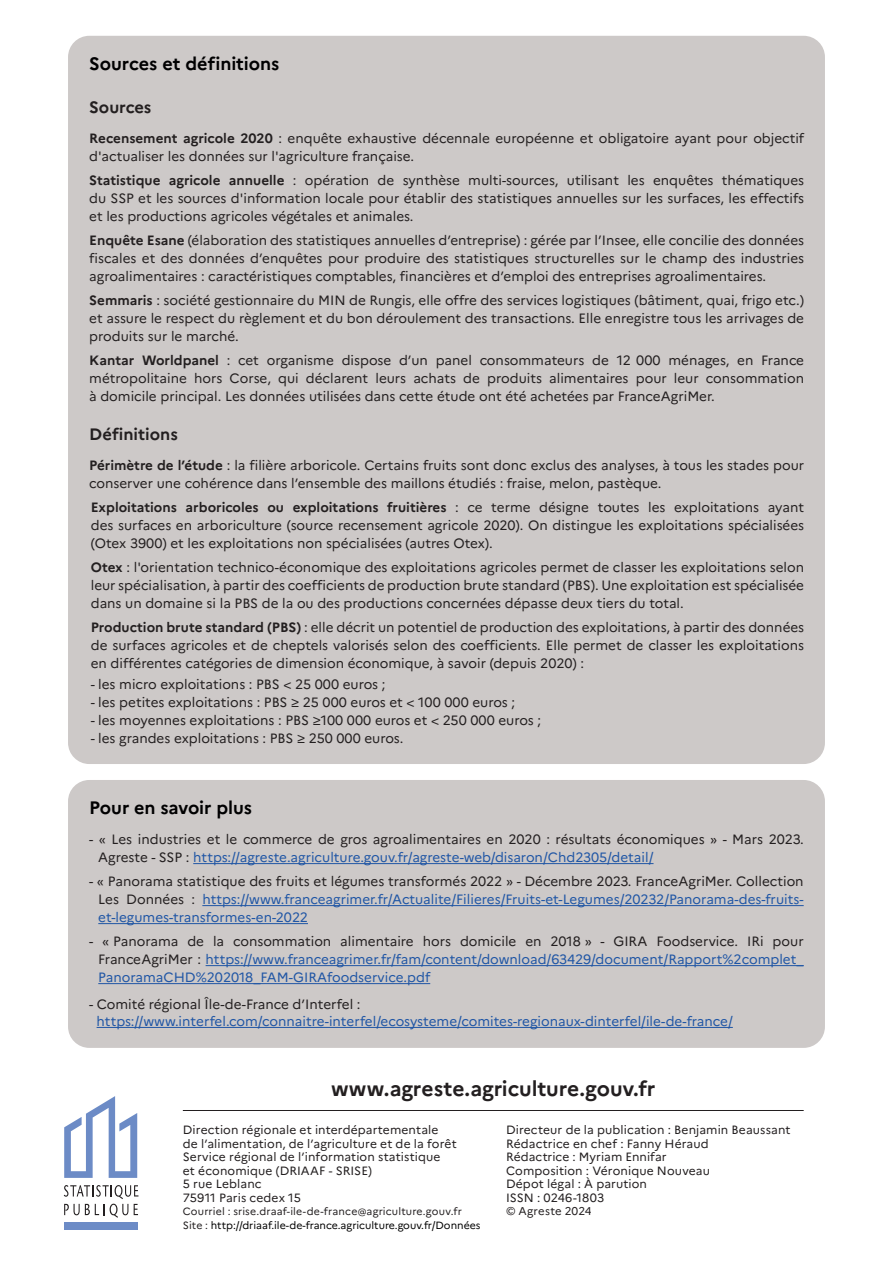
<style>
.page{position:relative;width:893px;height:1263px;background:#fff}
.page>*{position:absolute;margin:0;border:0;box-sizing:border-box;transform-origin:0 0}
.t1{font:700 21px "Marianne";letter-spacing:-.005em;color:#231f20}
.t2{font:700 18px "Marianne";letter-spacing:-.005em;color:#000001}
.t3{font:700 16.5px "Marianne";color:#231f20}
.t4{font:13.5px/18px "Marianne";color:#231f20;text-align:justify}
.t5{font:13.5px/18px "Marianne";color:#2056a5;text-align:justify}
.t6{font:12px/13.5px "Marianne";letter-spacing:.01em;color:#231f20}
.t7{font:11.25px "Marianne";letter-spacing:.01em;color:#231f20}
.t8{font:10.5px/13.5px "Marianne";letter-spacing:.005em;color:#231f20}
.s1{font-weight:700}
.s2{color:#2056a5}
.s3{color:#231f20}
.s4{color:#000}
</style>
<div class="page">
<hr style="left:183px;top:1110px;width:621px;height:1px;background:#231f20">
<div style="left:64px;top:1222px;width:73px;height:7px;background:#6c8bc6"></div>
<svg style="left:64px;top:1185px;width:74px;height:33px"></svg>
<svg style="left:64px;top:1096px;width:73px;height:82px"></svg>
<div style="left:68px;top:36px;width:757px;height:728px;background:#cdc9c8;border-radius:21px"></div>
<div style="left:68px;top:780px;width:757px;height:268px;background:#cdc9c8;border-radius:21px"></div>
<hr style="left:193px;top:863px;width:460px;height:1px;background:#2056a5">
<hr style="left:202px;top:905px;width:602px;height:1px;background:#2056a5">
<hr style="left:98px;top:923px;width:210px;height:1px;background:#2056a5">
<hr style="left:206px;top:965px;width:598px;height:1px;background:#2056a5">
<hr style="left:98px;top:983px;width:332px;height:1px;background:#2056a5">
<hr style="left:97px;top:1027px;width:636px;height:1px;background:#2056a5">
<h2 class="t2" style="left:89px;top:52px;width:191px">Sources et définitions</h2>
<p class="t3" style="left:89px;top:97px;width:64px">Sources</p>
<p class="t4" style="left:89px;top:129px;width:716px"><span class="s1">Recensement agricole 2020</span> : enquête exhaustive décennale européenne et obligatoire ayant pour objectif d'actualiser les données sur l'agriculture française.</p>
<p class="t4" style="left:89px;top:171px;width:716px"><span class="s1">Statistique agricole annuelle</span> : opération de synthèse multi-sources, utilisant les enquêtes thématiques du SSP et les sources d'information locale pour établir des statistiques annuelles sur les surfaces, les effectifs et les productions agricoles végétales et animales.</p>
<p class="t4" style="left:89px;top:231px;width:716px"><span class="s1">Enquête Esane</span> (élaboration des statistiques annuelles d’entreprise) : gérée par l’Insee, elle concilie des données fiscales et des données d’enquêtes pour produire des statistiques structurelles sur le champ des industries agroalimentaires : caractéristiques comptables, financières et d’emploi des entreprises agroalimentaires.</p>
<p class="t4" style="left:89px;top:291px;width:716px"><span class="s1">Semmaris</span> : société gestionnaire du MIN de Rungis, elle offre des services logistiques (bâtiment, quai, frigo etc.) et assure le respect du règlement et du bon déroulement des transactions. Elle enregistre tous les arrivages de produits sur le marché.</p>
<p class="t4" style="left:89px;top:351px;width:716px"><span class="s1">Kantar Worldpanel</span> : cet organisme dispose d’un panel consommateurs de 12 000 ménages, en France métropolitaine hors Corse, qui déclarent leurs achats de produits alimentaires pour leur consommation à domicile principal. Les données utilisées dans cette étude ont été achetées par FranceAgriMer.</p>
<p class="t3" style="left:89px;top:424px;width:90px">Définitions</p>
<p class="t4" style="left:89px;top:456px;width:716px"><span class="s1">Périmètre de l’étude</span> : la filière arboricole. Certains fruits sont donc exclus des analyses, à tous les stades pour conserver une cohérence dans l’ensemble des maillons étudiés : fraise, melon, pastèque.</p>
<p class="t4" style="left:91px;top:498px;width:715px"><span class="s1">Exploitations arboricoles ou exploitations fruitières</span> : ce terme désigne toutes les exploitations ayant des surfaces en arboriculture (source recensement agricole 2020). On distingue les exploitations spécialisées (Otex 3900) et les exploitations non spécialisées (autres Otex).</p>
<p class="t4" style="left:91px;top:558px;width:715px"><span class="s1">Otex</span> : l'orientation technico-économique des exploitations agricoles permet de classer les exploitations selon leur spécialisation, à partir des coefficients de production brute standard (PBS). Une exploitation est spécialisée dans un domaine si la PBS de la ou des productions concernées dépasse deux tiers du total.</p>
<p class="t4" style="left:91px;top:618px;width:715px"><span class="s1">Production brute standard (PBS)</span> : elle décrit un potentiel de production des exploitations, à partir des données de surfaces agricoles et de cheptels valorisés selon des coefficients. Elle permet de classer les exploitations en différentes catégories de dimension économique, à savoir (depuis 2020) :</p>
<p class="t4" style="left:91px;top:675px;width:296px">- les micro exploitations : PBS &lt; 25 000 euros ;</p>
<p class="t4" style="left:91px;top:693px;width:426px">- les petites exploitations : PBS ≥ 25 000 euros et &lt; 100 000 euros ;</p>
<p class="t4" style="left:91px;top:711px;width:452px">- les moyennes exploitations : PBS ≥100 000 euros et &lt; 250 000 euros ;</p>
<p class="t4" style="left:91px;top:729px;width:314px">- les grandes exploitations : PBS ≥ 250 000 euros.</p>
<h2 class="t2" style="left:89px;top:796px;width:164px">Pour en savoir plus</h2>
<p class="t4" style="left:98px;top:830px;width:707px;text-indent:-9px">- « Les industries et le commerce de gros agroalimentaires en 2020 : résultats économiques » - Mars 2023.<br>Agreste - SSP : <span class="s2">https://agreste.agriculture.gouv.fr/agreste-web/disaron/Chd2305/detail/</span></p>
<p class="t5" style="left:98px;top:872px;width:707px;text-indent:-9px"><span class="s3">- « Panorama statistique des fruits et légumes transformés 2022 » - Décembre 2023. FranceAgriMer. Collection Les Données :</span> https://www.franceagrimer.fr/Actualite/Filieres/Fruits-et-Legumes/20232/Panorama-des-fruits&shy;et-legumes-transformes-en-2022</p>
<p class="t5" style="left:98px;top:932px;width:707px;text-indent:-9px"><span class="s3">- « Panorama de la consommation alimentaire hors domicile en 2018 » - GIRA Foodservice. IRi pour FranceAgriMer :</span> https://www.franceagrimer.fr/fam/content/download/63429/document/Rapport%2complet_ PanoramaCHD%202018_FAM-GIRAfoodservice.pdf</p>
<p class="t4" style="left:89px;top:995px;width:273px">- Comité régional Île-de-France d’Interfel :</p>
<p class="t5" style="left:97px;top:1012px;width:638px">https://www.interfel.com/connaitre-interfel/ecosysteme/comites-regionaux-dinterfel/ile-de-france/</p>
<h1 class="t1" style="left:331px;top:1076px;width:326px">www.agreste.agriculture.gouv.fr</h1>
<p class="t6" style="left:183px;top:1123px;width:275px">Direction régionale et interdépartementale<br>de l’alimentation, de l’agriculture et de la forêt Service régional de l’information statistique<br>et économique (DRIAAF - SRISE)<br>5 rue Leblanc<br>75911 Paris cedex 15</p>
<p class="t8" style="left:183px;top:1205px;width:299px">Courriel : srise.draaf-ile-de-france@agriculture.gouv.fr<br>Site : <span class="s4">http://driaaf.ile-de-france.agriculture.gouv.fr/Données</span></p>
<p class="t6" style="left:506px;top:1123px;width:286px">Directeur de la publication : Benjamin Beaussant<br>Rédactrice en chef : Fanny Héraud<br>Rédactrice : Myriam Ennifar<br>Composition : Véronique Nouveau<br>Dépot légal : À parution<br>ISSN : 0246-1803</p>
<p class="t7" style="left:506px;top:1204px;width:87px">© Agreste 2024</p>
</div>
